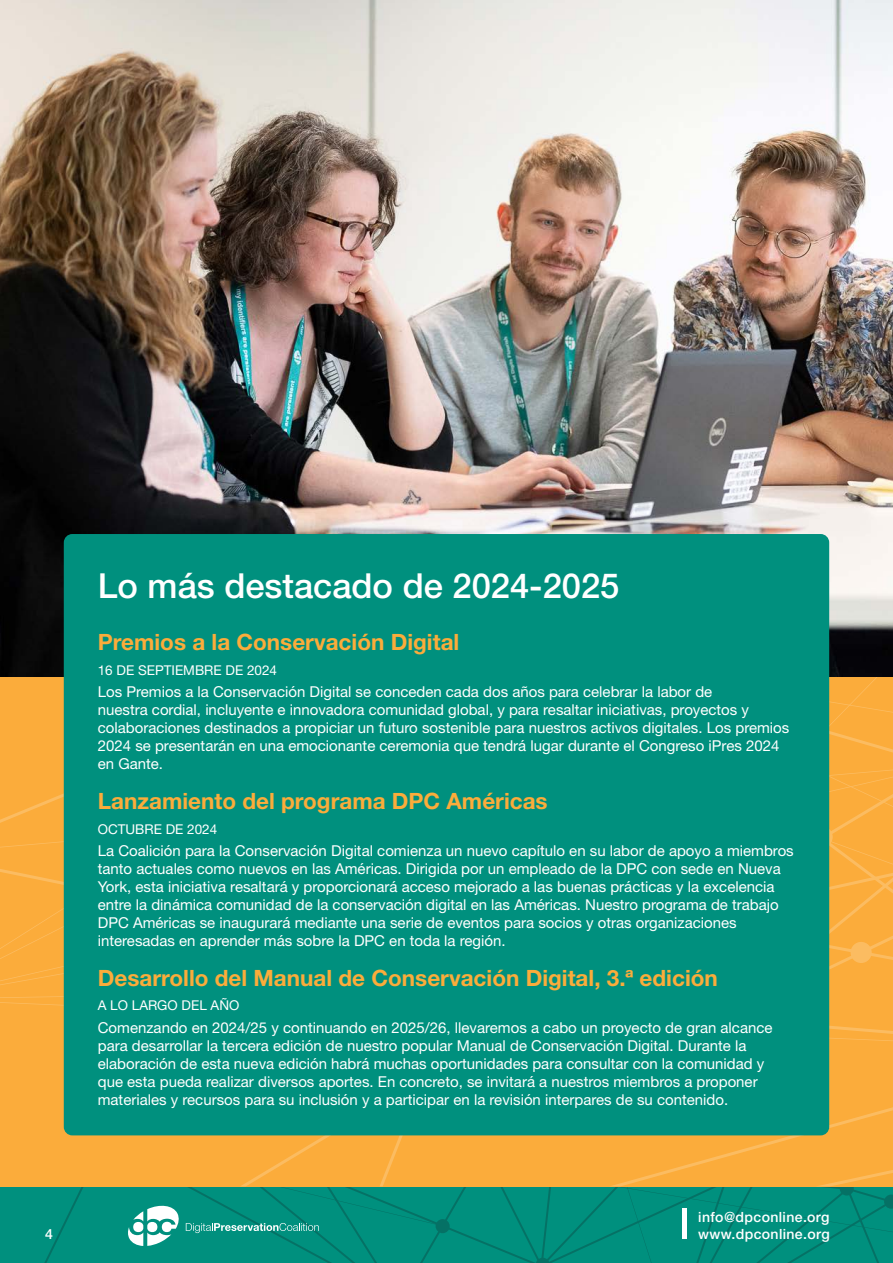
<style>
.page{position:relative;width:893px;height:1263px;background:#fff}
.page>*{position:absolute;margin:0;border:0;box-sizing:border-box;transform-origin:0 0}
.Body{font:500 34.5px "Helvetica Neue LT Std";color:#fff}
.Body-2{font:700 22.5px "Helvetica Neue LT Std";color:#fbac3b}
.Body-3{font:15px/18px "Helvetica Neue LT Std";color:#fff}
.t1{font:500 14.1px "Helvetica Neue LT Std";letter-spacing:.025em;color:#fff}
.Body-4{font:13.5px "Helvetica Neue LT Std";color:#fff}
</style>
<div class="page">
<svg style="left:0;top:1186px;width:893px;height:77px;background:#08907e"></svg>
<hr style="left:682px;top:1208px;width:4px;height:30px;background:#fff">
<svg style="left:0;top:984px;width:893px;height:58px;background:#faac3c"></svg>
<svg style="left:0;top:676px;width:893px;height:308px;background:#f9ac3d"></svg>
<div style="left:0;top:1057px;width:893px;height:129px;background:#fbac3b"></div>
<svg style="left:812px;top:826px;width:21px;height:21px"></svg>
<div style="left:851px;top:942px;width:21px;height:21px;background:#fbbc61;border-radius:50%"></div>
<img style="left:0;top:0;width:893px;height:676px">
<div style="left:64px;top:534px;width:765px;height:601px;background:#00907e;border-radius:9px"></div>
<p class="Body" style="left:98px;top:565px;width:523px">Lo más destacado de 2024-2025</p>
<p class="Body-2" style="left:98px;top:628px;width:363px">Premios a la Conservación Digital</p>
<p class="Body-4" style="left:98px;top:662px;width:181px">16 DE SEPTIEMBRE DE 2024</p>
<p class="Body-3" style="left:98px;top:682px;width:693px">Los Premios a la Conservación Digital se conceden cada dos años para celebrar la labor de<br>nuestra cordial, incluyente e innovadora comunidad global, y para resaltar iniciativas, proyectos y colaboraciones destinados a propiciar un futuro sostenible para nuestros activos digitales. Los premios 2024 se presentarán en una emocionante ceremonia que tendrá lugar durante el Congreso iPres 2024 en Gante.</p>
<p class="Body-2" style="left:98px;top:787px;width:451px">Lanzamiento del programa DPC Américas</p>
<p class="Body-4" style="left:98px;top:821px;width:121px">OCTUBRE DE 2024</p>
<p class="Body-3" style="left:98px;top:841px;width:697px">La Coalición para la Conservación Digital comienza un nuevo capítulo en su labor de apoyo a miembros tanto actuales como nuevos en las Américas. Dirigida por un empleado de la DPC con sede en Nueva York, esta iniciativa resaltará y proporcionará acceso mejorado a las buenas prácticas y la excelencia entre la dinámica comunidad de la conservación digital en las Américas. Nuestro programa de trabajo DPC Américas se inaugurará mediante una serie de eventos para socios y otras organizaciones interesadas en aprender más sobre la DPC en toda la región.</p>
<p class="Body-2" style="left:98px;top:963px;width:622px">Desarrollo del Manual de Conservación Digital, 3.ª edición</p>
<p class="Body-4" style="left:98px;top:997px;width:143px">A LO LARGO DEL AÑO</p>
<p class="Body-3" style="left:98px;top:1018px;width:676px">Comenzando en 2024/25 y continuando en 2025/26, llevaremos a cabo un proyecto de gran alcance para desarrollar la tercera edición de nuestro popular Manual de Conservación Digital. Durante la elaboración de esta nueva edición habrá muchas oportunidades para consultar con la comunidad y que esta pueda realizar diversos aportes. En concreto, se invitará a nuestros miembros a proponer materiales y recursos para su inclusión y a participar en la revisión interpares de su contenido.</p>
<p class="t1" style="left:698px;top:1208px;width:133px">info@dpconline.org</p>
<p class="t1" style="left:45px;top:1225px;width:9px">4</p>
<p class="t1" style="left:698px;top:1225px;width:133px">www.dpconline.org</p>
</div>
